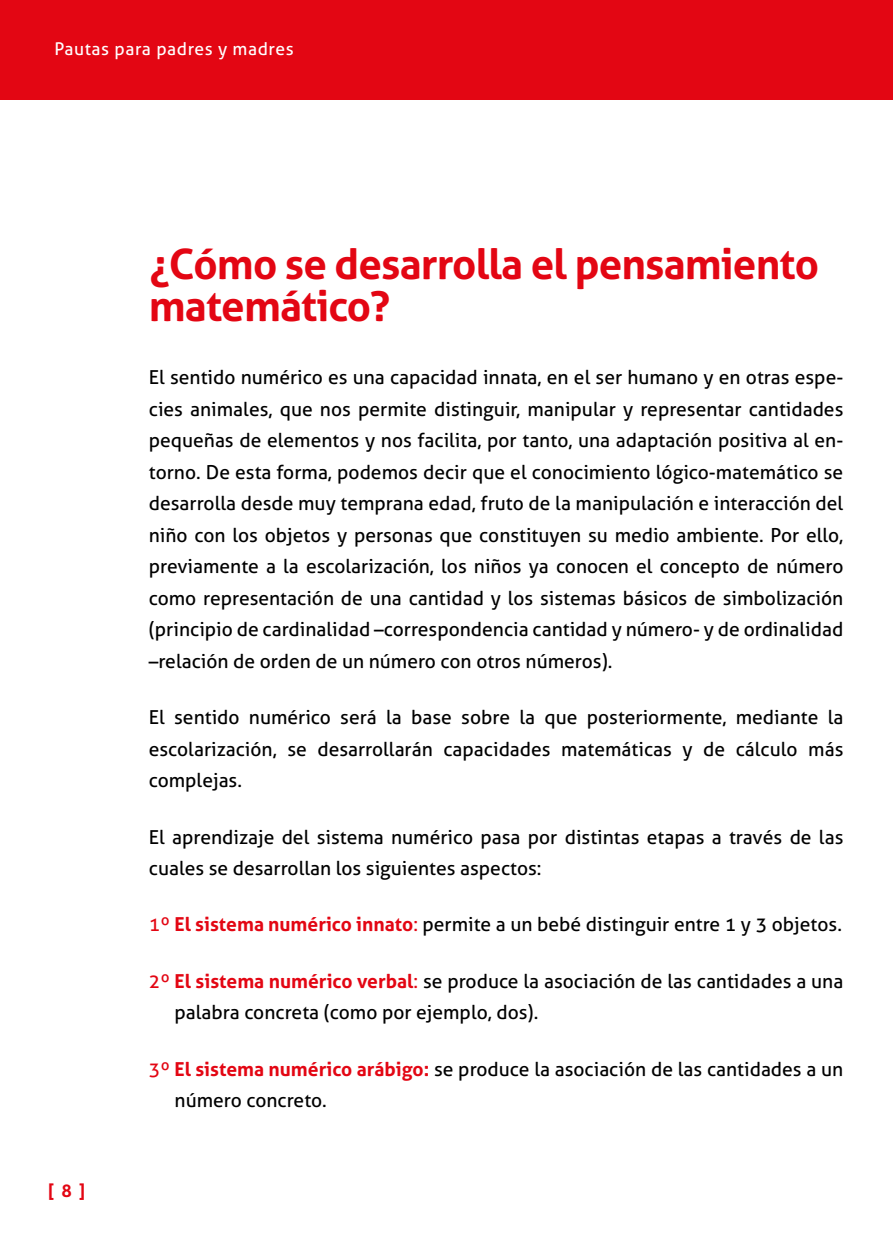
<style>
.page{position:relative;width:893px;height:1241px;background:#fff}
.page>*{position:absolute;margin:0;border:0;box-sizing:border-box;transform-origin:0 0}
.t1{font:700 42px/42px "Aller";letter-spacing:-.02em;color:#e30613}
.t2{font:19.25px/31.5px "Aller";color:#000}
.t3{font:17.5px "Aller";letter-spacing:.035em;color:#fff}
.t4{font:700 17.5px "Aller";color:#e30613}
.s1{color:#e30613}
.s2{font-weight:700;color:#e30613}
</style>
<div class="page">
<div style="left:0;top:0;width:893px;height:99px;background:#e30613"></div>
<p class="t3" style="left:54px;top:38px;width:241px">Pautas para padres y madres</p>
<h1 class="t1" style="left:149px;top:243px;width:672px">¿Cómo se desarrolla el pensamiento matemático?</h1>
<p class="t4" style="left:48px;top:1179px;width:38px">[8]</p>
<p class="t2" style="left:149px;top:361px;width:696px;text-align:justify">El sentido numérico es una capacidad innata, en el ser humano y en otras espe&shy;cies animales, que nos permite distinguir, manipular y representar cantidades pequeñas de elementos y nos facilita, por tanto, una adaptación positiva al en&shy;torno. De esta forma, podemos decir que el conocimiento lógico-matemático se desarrolla desde muy temprana edad, fruto de la manipulación e interacción del niño con los objetos y personas que constituyen su medio ambiente. Por ello, previamente a la escolarización, los niños ya conocen el concepto de número como representación de una cantidad y los sistemas básicos de simbolización (principio de cardinalidad –correspondencia cantidad y número- y de ordinalidad –relación de orden de un número con otros números).</p>
<p class="t2" style="left:149px;top:701px;width:696px;text-align:justify">El sentido numérico será la base sobre la que posteriormente, mediante la escolarización, se desarrollarán capacidades matemáticas y de cálculo más complejas.</p>
<p class="t2" style="left:149px;top:820px;width:696px">El aprendizaje del sistema numérico pasa por distintas etapas a través de las cuales se desarrollan los siguientes aspectos:</p>
<p class="t2" style="left:149px;top:908px;width:695px"><span class="s1">1º</span> <span class="s2">El sistema numérico innato</span><span class="s1">:</span> permite a un bebé distinguir entre 1 y 3 objetos.</p>
<p class="t2" style="left:175px;top:965px;width:670px;text-indent:-26px"><span class="s1">2º</span> <span class="s2">El sistema numérico verbal</span><span class="s1">:</span> se produce la asociación de las cantidades a una palabra concreta (como por ejemplo, dos).</p>
<p class="t2" style="left:175px;top:1052px;width:670px;text-indent:-26px"><span class="s1">3º</span> <span class="s2">El sistema numérico arábigo:</span> se produce la asociación de las cantidades a un número concreto.</p>
</div>
